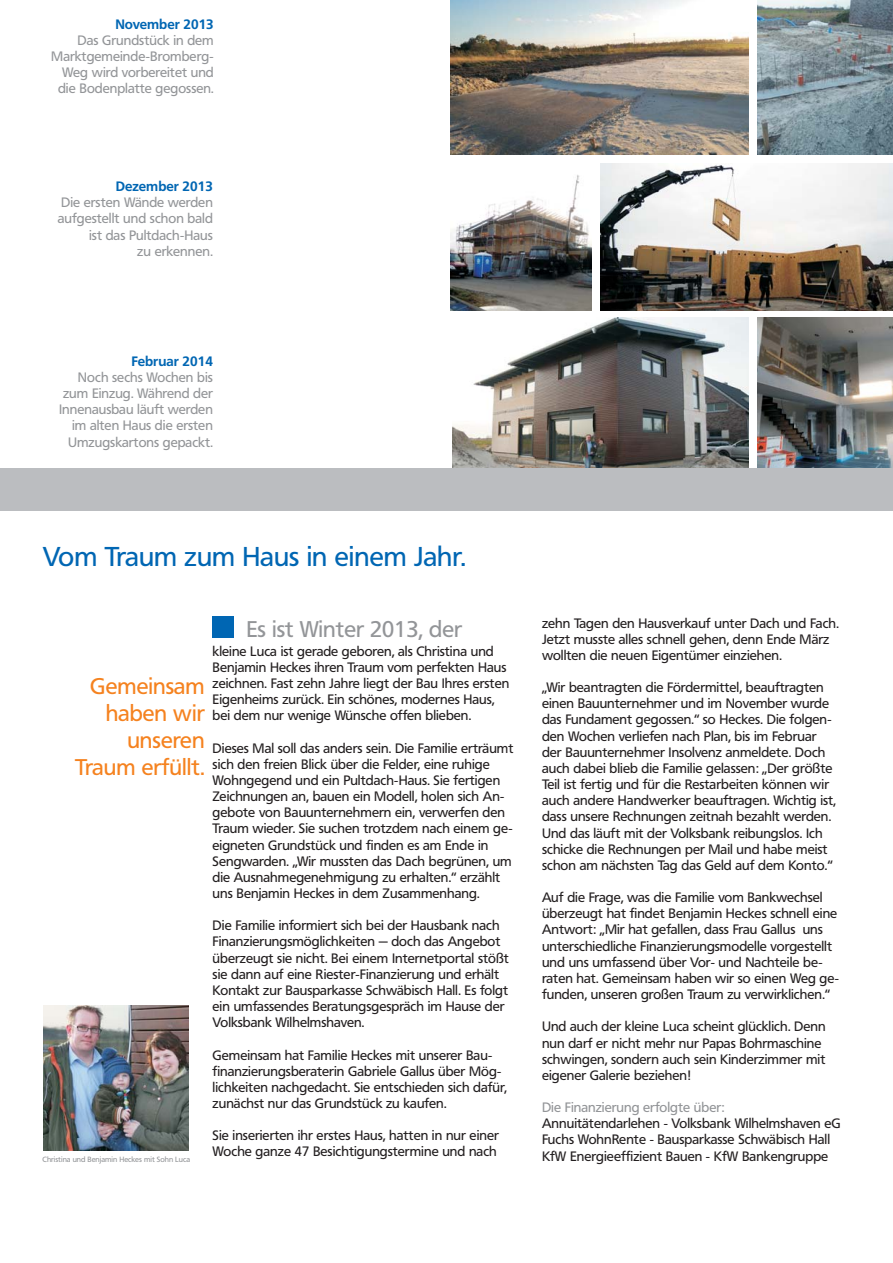
<style>
.page{position:relative;width:893px;height:1263px;background:#fff}
.page>*{position:absolute;margin:0;border:0;box-sizing:border-box;transform-origin:0 0}
.t1{font:27px "Frutiger VR";color:#0066b3}
.t2{font:22.5px/26.8px "Frutiger VR";color:#f5821f;text-align:right}
.t3{font:22.5px "Frutiger VR";color:#939598}
.t4{font:13.5px/16.2px "Frutiger VR";color:#231f20}
.t5{font:13.5px/16.2px "Frutiger VR";color:#939598;text-align:right}
.t6{font:700 13.5px "Frutiger VR";color:#0066b3}
.t7{font:7.5px "Frutiger VR";color:#939598}
</style>
<div class="page">
<img style="left:453px;top:317px;width:295px;height:151px">
<div style="left:0;top:468px;width:892px;height:42px;background:#bbbdc0"></div>
<div style="left:213px;top:617px;width:21px;height:21px;background:#0066b3"></div>
<img style="left:44px;top:1006px;width:144px;height:144px">
<img style="left:451px;top:0;width:297px;height:155px">
<img style="left:757px;top:0;width:135px;height:155px">
<img style="left:600px;top:164px;width:292px;height:147px">
<img style="left:451px;top:175px;width:140px;height:136px">
<img style="left:757px;top:317px;width:135px;height:151px">
<p class="t6" style="left:115px;top:18px;width:100px">November 2013</p>
<p class="t5" style="left:51px;top:33px;width:164px">Das Grundstück in dem<br>Marktgemeinde-Bromberg-<br>Weg wird vorbereitet und die Bodenplatte gegossen.</p>
<p class="t6" style="left:116px;top:181px;width:98px">Dezember 2013</p>
<p class="t5" style="left:58px;top:196px;width:157px">Die ersten Wände werden aufgestellt und schon bald ist das Pultdach-Haus<br>zu erkennen.</p>
<p class="t6" style="left:132px;top:355px;width:83px">Februar 2014</p>
<p class="t5" style="left:59px;top:370px;width:155px">Noch sechs Wochen bis zum Einzug. Während der<br>Innenausbau läuft werden im alten Haus die ersten<br>Umzugskartons gepackt.</p>
<h1 class="t1" style="left:43px;top:545px;width:424px">Vom Traum zum Haus in einem Jahr.</h1>
<h2 class="t3" style="left:246px;top:620px;width:217px">Es ist Winter 2013, der</h2>
<p class="t4" style="left:213px;top:644px;width:298px">kleine Luca ist gerade geboren, als Christina und Benjamin Heckes ihren Traum vom perfekten Haus zeichnen. Fast zehn Jahre liegt der Bau Ihres ersten Eigenheims zurück. Ein schönes, modernes Haus, bei dem nur wenige Wünsche offen blieben.</p>
<p class="t4" style="left:212px;top:741px;width:302px">Dieses Mal soll das anders sein. Die Familie erträumt sich den freien Blick über die Felder, eine ruhige Wohngegend und ein Pultdach-Haus. Sie fertigen Zeichnungen an, bauen ein Modell, holen sich An&shy;gebote von Bauunternehmern ein, verwerfen den Traum wieder. Sie suchen trotzdem nach einem ge&shy;eigneten Grundstück und finden es am Ende in Sengwarden. „Wir mussten das Dach begrünen, um die Ausnahmegenehmigung zu erhalten.“ erzählt uns Benjamin Heckes in dem Zusammenhang.</p>
<p class="t4" style="left:212px;top:919px;width:298px">Die Familie informiert sich bei der Hausbank nach Finanzierungsmöglichkeiten — doch das Angebot überzeugt sie nicht. Bei einem Internetportal stößt sie dann auf eine Riester-Finanzierung und erhält Kontakt zur Bausparkasse Schwäbisch Hall. Es folgt ein umfassendes Beratungsgespräch im Hause der Volksbank Wilhelmshaven.</p>
<p class="t4" style="left:212px;top:1048px;width:296px">Gemeinsam hat Familie Heckes mit unserer Bau&shy;finanzierungsberaterin Gabriele Gallus über Mög&shy;lichkeiten nachgedacht. Sie entschieden sich dafür, zunächst nur das Grundstück zu kaufen.</p>
<p class="t4" style="left:212px;top:1129px;width:288px">Sie inserierten ihr erstes Haus, hatten in nur einer<br>Woche ganze 47 Besichtigungstermine und nach</p>
<h2 class="t2" style="left:75px;top:675px;width:131px">Gemeinsam haben wir unseren<br>Traum erfüllt.</h2>
<p class="t7" style="left:43px;top:1156px;width:149px">Christina und Benjamin Heckes mit Sohn Luca</p>
<p class="t4" style="left:542px;top:616px;width:298px">zehn Tagen den Hausverkauf unter Dach und Fach.<br>Jetzt musste alles schnell gehen, denn Ende März wollten die neuen Eigentümer einziehen.</p>
<p class="t4" style="left:542px;top:681px;width:295px">„Wir beantragten die Fördermittel, beauftragten einen Bauunternehmer und im November wurde das Fundament gegossen.“ so Heckes. Die folgen&shy;den Wochen verliefen nach Plan, bis im Februar der Bauunternehmer Insolvenz anmeldete. Doch auch dabei blieb die Familie gelassen: „Der größte Teil ist fertig und für die Restarbeiten können wir auch andere Handwerker beauftragen. Wichtig ist, dass unsere Rechnungen zeitnah bezahlt werden.<br>Und das läuft mit der Volksbank reibungslos. Ich schicke die Rechnungen per Mail und habe meist schon am nächsten Tag das Geld auf dem Konto.“</p>
<p class="t4" style="left:542px;top:890px;width:298px">Auf die Frage, was die Familie vom Bankwechsel überzeugt hat findet Benjamin Heckes schnell eine Antwort: „Mir hat gefallen, dass Frau Gallus uns unterschiedliche Finanzierungsmodelle vorgestellt und uns umfassend über Vor- und Nachteile be&shy;raten hat. Gemeinsam haben wir so einen Weg ge&shy;funden, unseren großen Traum zu verwirklichen.“</p>
<p class="t4" style="left:542px;top:1020px;width:285px">Und auch der kleine Luca scheint glücklich. Denn nun darf er nicht mehr nur Papas Bohrmaschine schwingen, sondern auch sein Kinderzimmer mit eigener Galerie beziehen!</p>
<p class="t4" style="left:542px;top:1117px;width:300px">Annuitätendarlehen - Volksbank Wilhelmshaven eG<br>Fuchs WohnRente - Bausparkasse Schwäbisch Hall<br>KfW Energieeffizient Bauen - KfW Bankengruppe</p>
<p class="t5" style="left:542px;top:1100px;width:184px">Die Finanzierung erfolgte über:</p>
</div>
